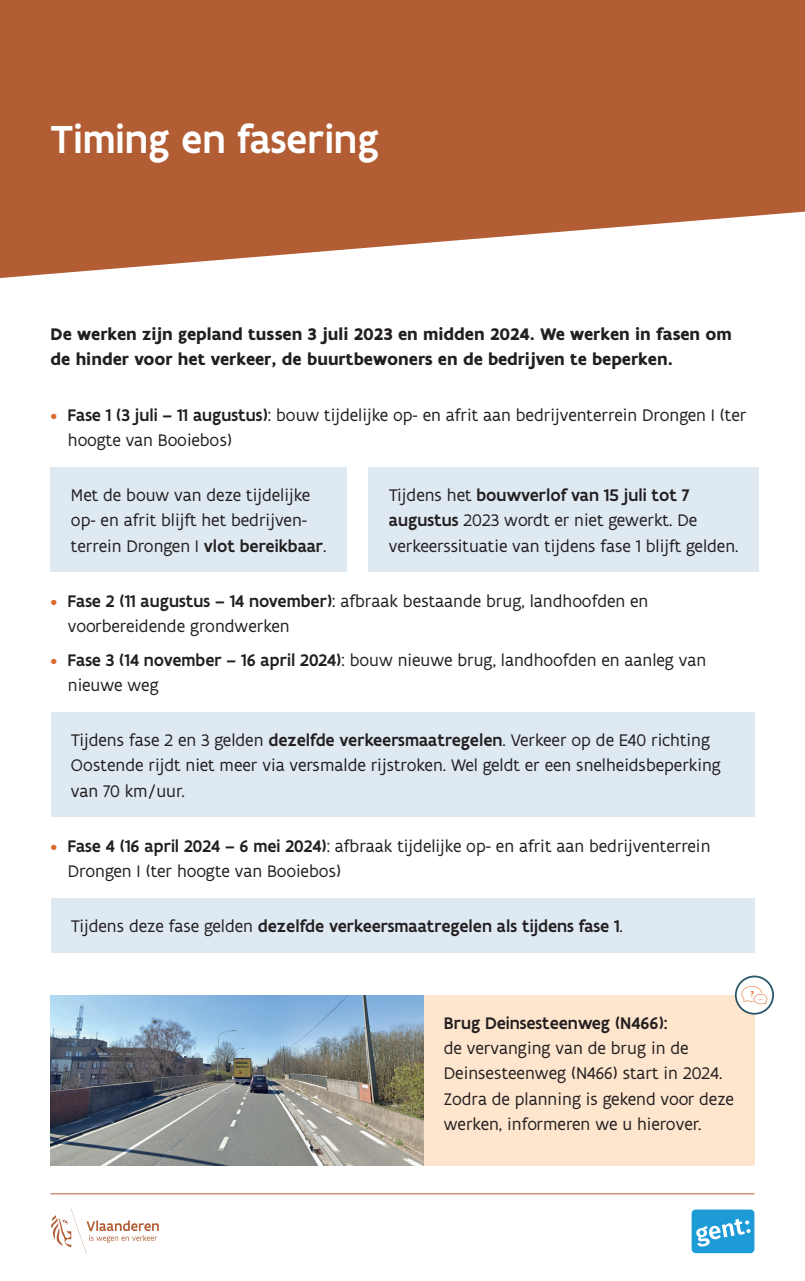
<style>
.page{position:relative;width:805px;height:1281px;background:#fff}
.page>*{position:absolute;margin:0;border:0;box-sizing:border-box;transform-origin:0 0}
.t1{font:500 42px "Flanders Art Sans";color:#fff}
.t2{font:18px/25.2px "Flanders Art Sans";color:#231f20}
.t3{font:700 18px/25.2px "Flanders Art Sans";color:#231f20}
.t4{font:500 18px "Flanders Art Sans";color:#231f20}
.s1{color:#da6b30}
.s2{font-weight:500}
.s3{font-weight:400}
</style>
<div class="page">
<svg style="left:0;top:0;width:804px;height:278px;background:#bb704c"></svg>
<svg style="left:691px;top:1209px;width:63px;height:44px;background:#44acde"></svg>
<hr style="left:51px;top:1193px;width:703px;height:1px;background:#b25d34">
<svg style="left:51px;top:1209px;width:108px;height:45px"></svg>
<div style="left:368px;top:467px;width:391px;height:105px;background:#dee9f2"></div>
<div style="left:51px;top:467px;width:296px;height:105px;background:#dee9f2"></div>
<div style="left:51px;top:712px;width:703px;height:105px;background:#dee9f2"></div>
<div style="left:51px;top:898px;width:703px;height:54px;background:#dee9f2"></div>
<div style="left:423px;top:995px;width:331px;height:170px;background:#fee5cd"></div>
<svg style="left:735px;top:976px;width:38px;height:38px"></svg>
<div style="left:734px;top:975px;width:40px;height:39px;border:2px solid #2a5868;border-radius:50%"></div>
<svg style="left:741px;top:986px;width:26px;height:18px"></svg>
<img style="left:51px;top:995px;width:372px;height:170px">
<h1 class="t1" style="left:51px;top:113px;width:330px">Timing en fasering</h1>
<p class="t3" style="left:51px;top:321px;width:683px">De werken zijn gepland tussen 3 juli 2023 en midden 2024. We werken in fasen om de hinder voor het verkeer, de buurtbewoners en de bedrijven te beperken.</p>
<p class="t2" style="left:68px;top:402px;width:680px;text-indent:-17px"><span class="s1">•</span> <span class="s2">Fase 1 (3 juli – 11 augustus)</span>: bouw tijdelijke op- en afrit aan bedrijventerrein Drongen I (ter hoogte van Booiebos)</p>
<p class="t2" style="left:71px;top:482px;width:257px">Met de bouw van deze tijdelijke op- en afrit blijft het bedrijven&shy;terrein Drongen I <span class="s2">vlot bereikbaar</span>.</p>
<p class="t2" style="left:389px;top:482px;width:351px">Tijdens het <span class="s2">bouwverlof van 15 juli tot 7 augustus</span> 2023 wordt er niet gewerkt. De verkeerssituatie van tijdens fase 1 blijft gelden.</p>
<p class="t2" style="left:68px;top:588px;width:582px;text-indent:-17px"><span class="s1">•</span> <span class="s2">Fase 2 (11 augustus – 14 november)</span>: afbraak bestaande brug, landhoofden en voorbereidende grondwerken</p>
<p class="t2" style="left:68px;top:647px;width:640px;text-indent:-17px"><span class="s1">•</span> <span class="s2">Fase 3 (14 november – 16 april 2024)</span>: bouw nieuwe brug, landhoofden en aanleg van nieuwe weg</p>
<p class="t2" style="left:71px;top:727px;width:651px">Tijdens fase 2 en 3 gelden <span class="s2">dezelfde verkeersmaatregelen</span>. Verkeer op de E40 richting<br>Oostende rijdt niet meer via versmalde rijstroken. Wel geldt er een snelheidsbeperking van 70 km/uur.</p>
<p class="t2" style="left:68px;top:833px;width:644px;text-indent:-17px"><span class="s1">•</span> <span class="s2">Fase 4 (16 april 2024 – 6 mei 2024)</span>: afbraak tijdelijke op- en afrit aan bedrijventerrein<br>Drongen I (ter hoogte van Booiebos)</p>
<p class="t4" style="left:71px;top:915px;width:553px"><span class="s3">Tijdens deze fase gelden</span> dezelfde verkeersmaatregelen als tijdens fase 1<span class="s3">.</span></p>
<p class="t4" style="left:444px;top:1012px;width:225px">Brug Deinsesteenweg (N466):</p>
<p class="t2" style="left:444px;top:1035px;width:291px">de vervanging van de brug in de Deinsesteenweg (N466) start in 2024.<br>Zodra de planning is gekend voor deze werken, informeren we u hierover.</p>
</div>
